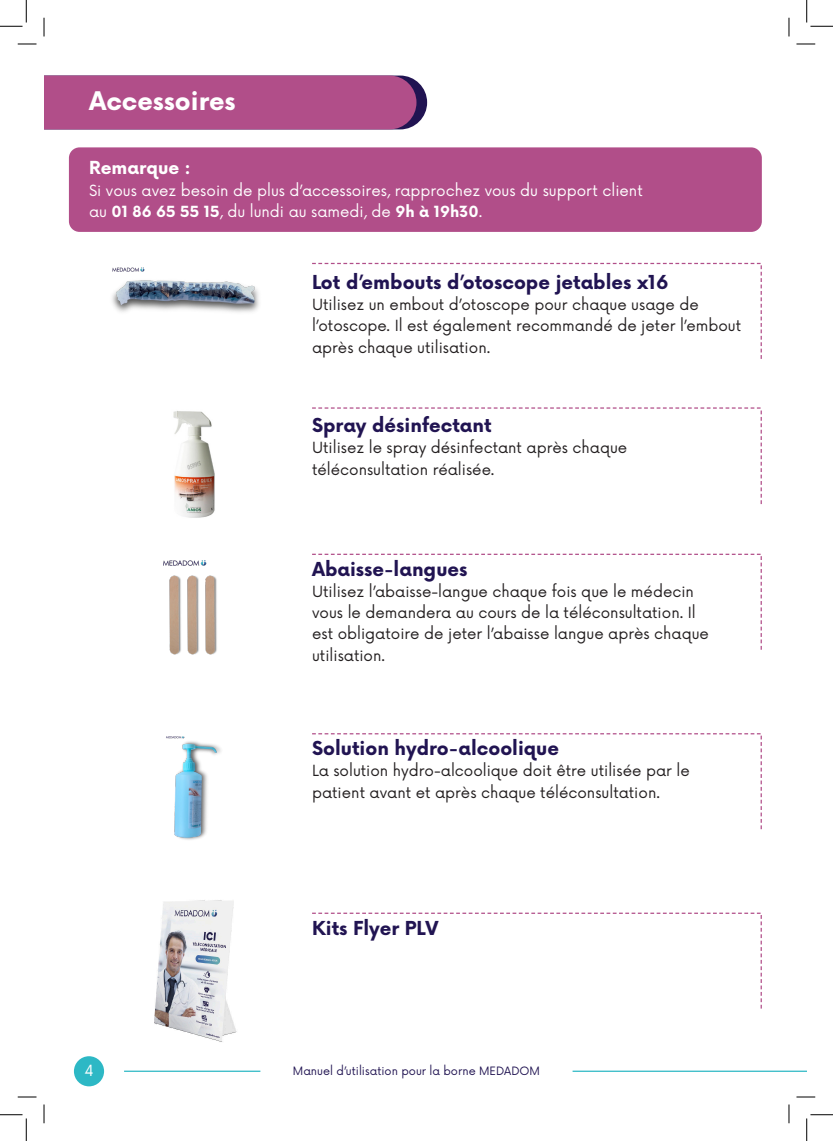
<style>
.page{position:relative;width:833px;height:1141px;background:#fff}
.page>*{position:absolute;margin:0;border:0;box-sizing:border-box;transform-origin:0 0}
.titre{font:700 25px "Now";color:#fff}
.t1{font:700 18.75px "Now";color:#211452}
.texte{font:700 17.5px "Now";color:#fff}
.t2{font:15px/21.2px "Now";color:#231f20}
.texte-2{font:15px "Now";color:#fff}
.t3{font:11.25px "Now";color:#211452}
.s1{font-weight:700}
</style>
<div class="page">
<div style="left:74px;top:1056px;width:30px;height:30px;background:#2db8c5;border-radius:50%"></div>
<hr style="left:572px;top:1070px;width:234px;height:1px;background:#2db8c5">
<hr style="left:124px;top:1070px;width:136px;height:1px;background:#2db8c5">
<div style="left:69px;top:147px;width:692px;height:85px;background:#b14e89;border-radius:11px"></div>
<img style="left:166px;top:736px;width:55px;height:104px">
<img style="left:163px;top:560px;width:54px;height:95px">
<img style="left:173px;top:411px;width:42px;height:107px">
<img style="left:112px;top:267px;width:147px;height:45px">
<svg style="left:312px;top:263px;width:449px;height:96px"></svg>
<svg style="left:312px;top:407px;width:449px;height:97px"></svg>
<svg style="left:312px;top:553px;width:449px;height:96px"></svg>
<svg style="left:312px;top:733px;width:449px;height:96px"></svg>
<svg style="left:312px;top:912px;width:449px;height:96px"></svg>
<div style="left:44px;top:75px;width:383px;height:54px;background:#b14e89"></div>
<img style="left:154px;top:900px;width:83px;height:142px">
<svg style="left:18px;top:43px;width:18px;height:2px"></svg>
<svg style="left:796px;top:43px;width:18px;height:2px"></svg>
<svg style="left:18px;top:1096px;width:18px;height:1px"></svg>
<svg style="left:796px;top:1096px;width:18px;height:1px"></svg>
<svg style="left:43px;top:18px;width:2px;height:18px"></svg>
<svg style="left:43px;top:1104px;width:2px;height:19px"></svg>
<svg style="left:788px;top:18px;width:1px;height:18px"></svg>
<svg style="left:788px;top:1104px;width:1px;height:19px"></svg>
<svg style="left:0;top:0;width:27px;height:27px"></svg>
<svg style="left:0;top:1114px;width:27px;height:26px"></svg>
<svg style="left:806px;top:0;width:26px;height:27px"></svg>
<svg style="left:806px;top:1114px;width:26px;height:26px"></svg>
<p class="titre" style="left:89px;top:82px;width:148px">Accessoires</p>
<p class="texte" style="left:89px;top:155px;width:103px">Remarque :</p>
<p class="texte-2" style="left:89px;top:178px;width:555px">Si vous avez besoin de plus d’accessoires, rapprochez vous du support client</p>
<p class="texte-2" style="left:89px;top:199px;width:394px">au <span class="s1">01 86 65 55 15</span>, du lundi au samedi, de <span class="s1">9h à 19h30</span>.</p>
<p class="t1" style="left:312px;top:268px;width:358px">Lot d’embouts d’otoscope jetables x16</p>
<p class="t2" style="left:312px;top:293px;width:430px">Utilisez un embout d’otoscope pour chaque usage de l’otoscope. Il est également recommandé de jeter l’embout après chaque utilisation.</p>
<p class="t1" style="left:312px;top:411px;width:181px">Spray désinfectant</p>
<p class="t2" style="left:312px;top:436px;width:316px">Utilisez le spray désinfectant après chaque téléconsultation réalisée.</p>
<p class="t1" style="left:312px;top:554px;width:157px">Abaisse-langues</p>
<p class="t2" style="left:312px;top:579px;width:398px">Utilisez l’abaisse-langue chaque fois que le médecin vous le demandera au cours de la téléconsultation. Il est obligatoire de jeter l’abaisse langue après chaque utilisation.</p>
<p class="t1" style="left:312px;top:734px;width:248px">Solution hydro-alcoolique</p>
<p class="t2" style="left:312px;top:759px;width:379px">La solution hydro-alcoolique doit être utilisée par le patient avant et après chaque téléconsultation.</p>
<p class="t1" style="left:312px;top:914px;width:128px">Kits Flyer PLV</p>
<p class="texte-2" style="left:84px;top:1058px;width:11px">4</p>
<p class="t3" style="left:293px;top:1061px;width:248px">Manuel d’utilisation pour la borne MEDADOM</p>
</div>
